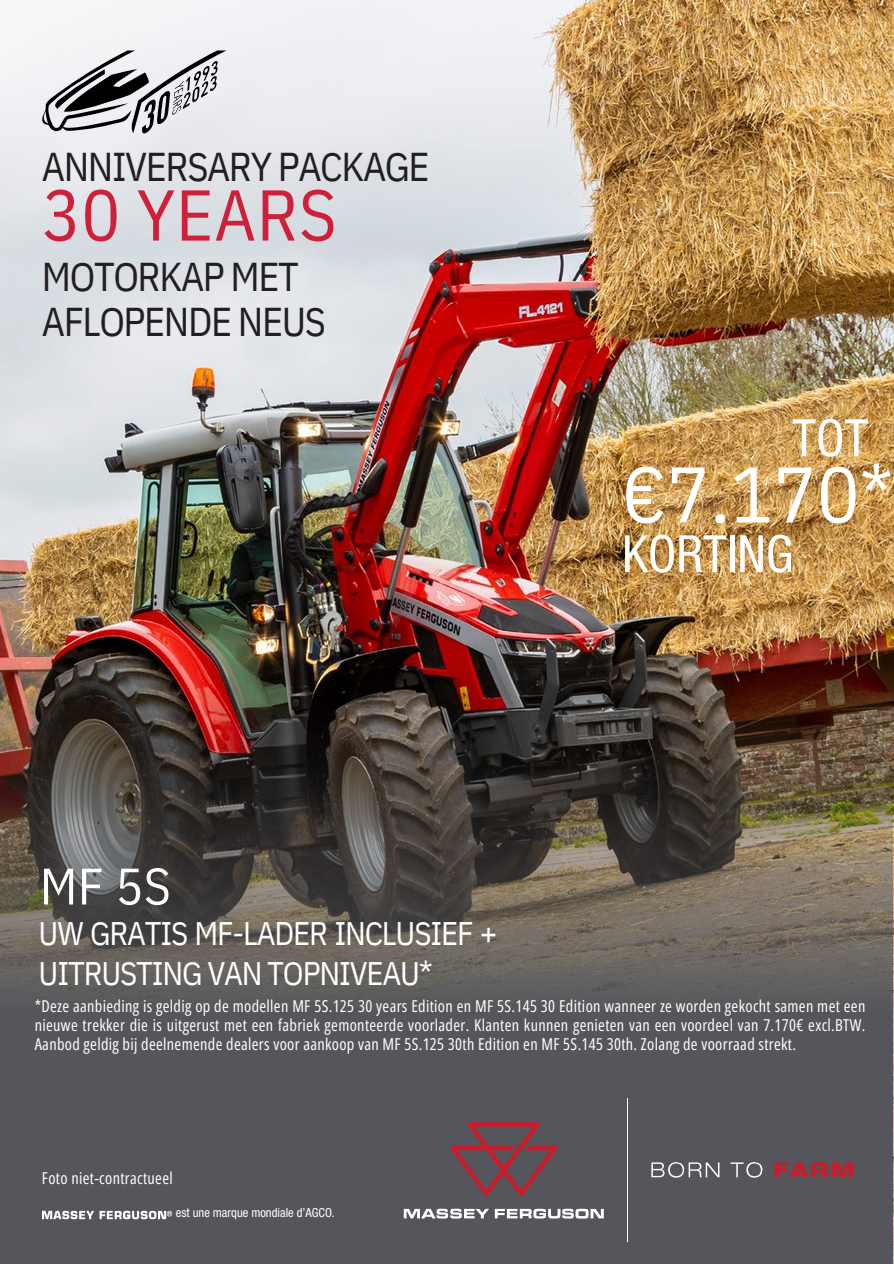
<style>
.page{position:relative;width:894px;height:1264px;background:#fff}
.page>*{position:absolute;margin:0;border:0;box-sizing:border-box;transform-origin:0 0}
.t1{font:78.6px "IBM Plex Sans Cond";color:#fff}
.t2{font:71.85px "IBM Plex Sans Cond";letter-spacing:.01em;color:#cf1f39}
.t3{font:condensed 51.3px "Helvetica Neue LT Pro";color:#fff}
.t4{font:51.3px "IBM Plex Sans Cond";color:#fff}
.t5{font:40.05px/45px "IBM Plex Sans Cond";letter-spacing:-.035em;color:#231f20}
.t6{font:32.55px/40.5px "IBM Plex Sans Cond";letter-spacing:-.035em;color:#fff}
.t7{font:16.35px/19.2px "Open Sans Condensed";letter-spacing:.02em;color:#fff;text-align:justify}
.t8{font:condensed 12.45px "Helvetica Neue LT Pro";color:#fff}
</style>
<div class="page">
<img style="left:0;top:0;width:893px;height:1263px">
<img style="left:0;top:702px;width:892px;height:561px">
<svg style="left:42px;top:1210px;width:130px;height:9px"></svg>
<svg style="left:39px;top:50px;width:187px;height:84px"></svg>
<svg style="left:403px;top:1208px;width:200px;height:10px"></svg>
<svg style="left:450px;top:1122px;width:107px;height:74px;background:#70474f"></svg>
<hr style="left:627px;top:1098px;width:1px;height:143px;background:#fff">
<svg style="left:651px;top:1162px;width:68px;height:15px"></svg>
<svg style="left:730px;top:1162px;width:32px;height:15px"></svg>
<svg style="left:774px;top:1162px;width:78px;height:15px"></svg>
<h3 class="t5" style="left:42px;top:143px;width:389px">ANNIVERSARY PACKAGE</h3>
<h3 class="t2" style="left:42px;top:167px;width:296px">30 YEARS</h3>
<h3 class="t5" style="left:42px;top:254px;width:285px">MOTORKAP MET<br>AFLOPENDE NEUS</h3>
<h1 class="t4" style="left:40px;top:851px;width:132px">MF 5S</h1>
<p class="t6" style="left:39px;top:912px;width:460px">UW GRATIS MF-LADER INCLUSIEF +<br>UITRUSTING VAN TOPNIVEAU*</p>
<h2 class="t3" style="left:792px;top:419px;width:78px">TOT</h2>
<h2 class="t1" style="left:622px;top:442px;width:272px">€7.170*</h2>
<h2 class="t3" style="left:622px;top:535px;width:173px">KORTING</h2>
<h5 class="t7" style="left:35px;top:995px;width:831px">*Deze aanbieding is geldig op de modellen MF 5S.125 30 years Edition en MF 5S.145 30 Edition wanneer ze worden gekocht samen met een nieuwe trekker die is uitgerust met een fabriek gemonteerde voorlader. Klanten kunnen genieten van een voordeel van 7.170€ excl.BTW.<br>Aanbod geldig bij deelnemende dealers voor aankoop van MF 5S.125 30th Edition en MF 5S.145 30th. Zolang de voorraad strekt.</h5>
<h5 class="t7" style="left:42px;top:1167px;width:132px">Foto niet-contractueel</h5>
<h4 class="t8" style="left:176px;top:1208px;width:160px">est une marque mondiale d’AGCO.</h4>
</div>
